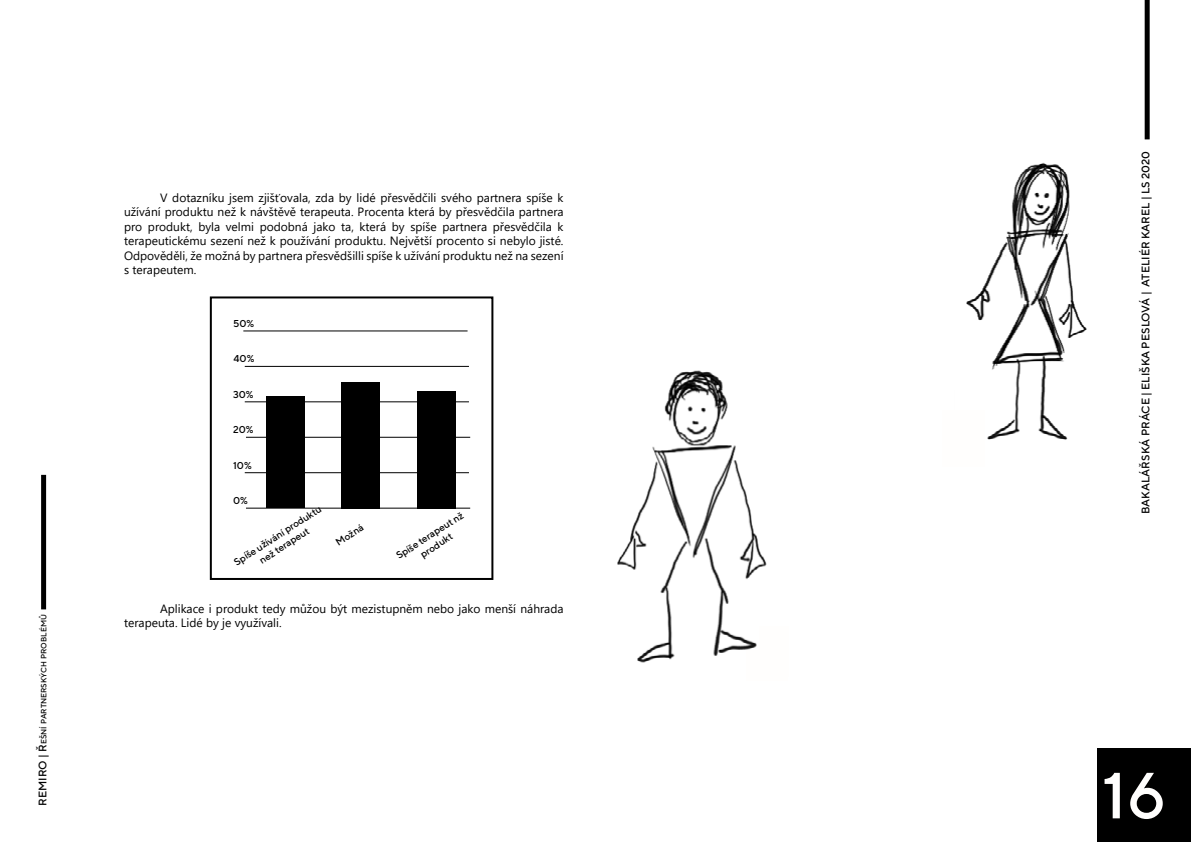
<style>
.page{position:relative;width:1191px;height:842px;background:#fff}
.page>*{position:absolute;margin:0;border:0;box-sizing:border-box;transform-origin:0 0}
.t1{font:500 65px "TT Norms";color:#fffefd}
.t2{font:12px/14.4px "Segoe UI";color:#000;text-align:justify}
.t3{font:500 11px "TT Norms";color:#000}
.t4{font:500 10px/12px "TT Norms";color:#000;text-align:center}
.t5{font:500 7.7px "TT Norms";color:#000}
.s1{font-size:11px}
</style>
<div class="page">
<div style="left:1144px;top:0;width:5px;height:139px;background:#000"></div>
<div style="left:41px;top:475px;width:5px;height:134px;background:#000"></div>
<div style="left:1097px;top:748px;width:94px;height:94px;background:#000"></div>
<div style="left:210px;top:296px;width:283px;height:284px;border:2px solid #000"></div>
<hr style="left:245px;top:366px;width:224px;height:1px;background:#000">
<hr style="left:245px;top:401px;width:224px;height:1px;background:#000">
<hr style="left:246px;top:437px;width:224px;height:1px;background:#000">
<hr style="left:245px;top:472px;width:224px;height:1px;background:#000">
<hr style="left:246px;top:508px;width:224px;height:1px;background:#000">
<div style="left:266px;top:396px;width:38px;height:112px;background:#000"></div>
<div style="left:341px;top:382px;width:39px;height:127px;background:#000"></div>
<div style="left:417px;top:392px;width:38px;height:117px;background:#000"></div>
<hr style="left:243px;top:330px;width:224px;height:1px;background:#000">
<img style="left:966px;top:162px;width:121px;height:278px">
<div style="left:942px;top:410px;width:43px;height:57px;background:#fffefd"></div>
<img style="left:617px;top:370px;width:150px;height:293px">
<div style="left:759px;top:626px;width:29px;height:51px;background:#fffefd"></div>
<div style="left:746px;top:650px;width:42px;height:31px;background:#fffefd"></div>
<p class="t5" style="left:39px;top:806px;width:193px;rotate:-90deg"><span class="s1">REMIRO</span> <span class="s1">| Ř</span>ešní partnerských problémů</p>
<p class="t2" style="left:124px;top:189px;width:441px;text-indent:36px">V dotazníku jsem zjišťovala, zda by lidé přesvědčili svého partnera spíše k užívání produktu než k návštěvě terapeuta. Procenta která by přesvědčila partnera pro produkt, byla velmi podobná jako ta, která by spíše partnera přesvědčila k terapeutickému sezení než k používání produktu. Největší procento si nebylo jisté.<br>Odpověděli, že možná by partnera přesvědšilli spíše k užívání produktu než na sezení s terapeutem.</p>
<p class="t4" style="left:233px;top:318px;width:23px">50%</p>
<p class="t4" style="left:233px;top:353px;width:22px">40%</p>
<p class="t4" style="left:233px;top:388px;width:22px">30%</p>
<p class="t4" style="left:233px;top:423px;width:22px">20%</p>
<p class="t4" style="left:233px;top:459px;width:20px">10%</p>
<p class="t4" style="left:233px;top:494px;width:16px">0%</p>
<p class="t4" style="left:232px;top:558px;width:104px;rotate:-33deg">Spíše užívání produktu než terapeut</p>
<p class="t4" style="left:333px;top:538px;width:32px;rotate:-33deg">Možná</p>
<p class="t4" style="left:394px;top:551px;width:79px;rotate:-33deg">Spíše terapeut nž produkt</p>
<p class="t2" style="left:124px;top:600px;width:441px;text-indent:36px">Aplikace i produkt tedy můžou být mezistupněm nebo jako menší náhrada terapeuta. Lidé by je využívali.</p>
<p class="t3" style="left:1138px;top:514px;width:364px;rotate:-90deg">BAKALÁŘSKÁ PRÁCE | ELIŠKA PESLOVÁ | ATELIÉR KAREL | LS 2020</p>
<h1 class="t1" style="left:1102px;top:755px;width:66px">16</h1>
</div>
